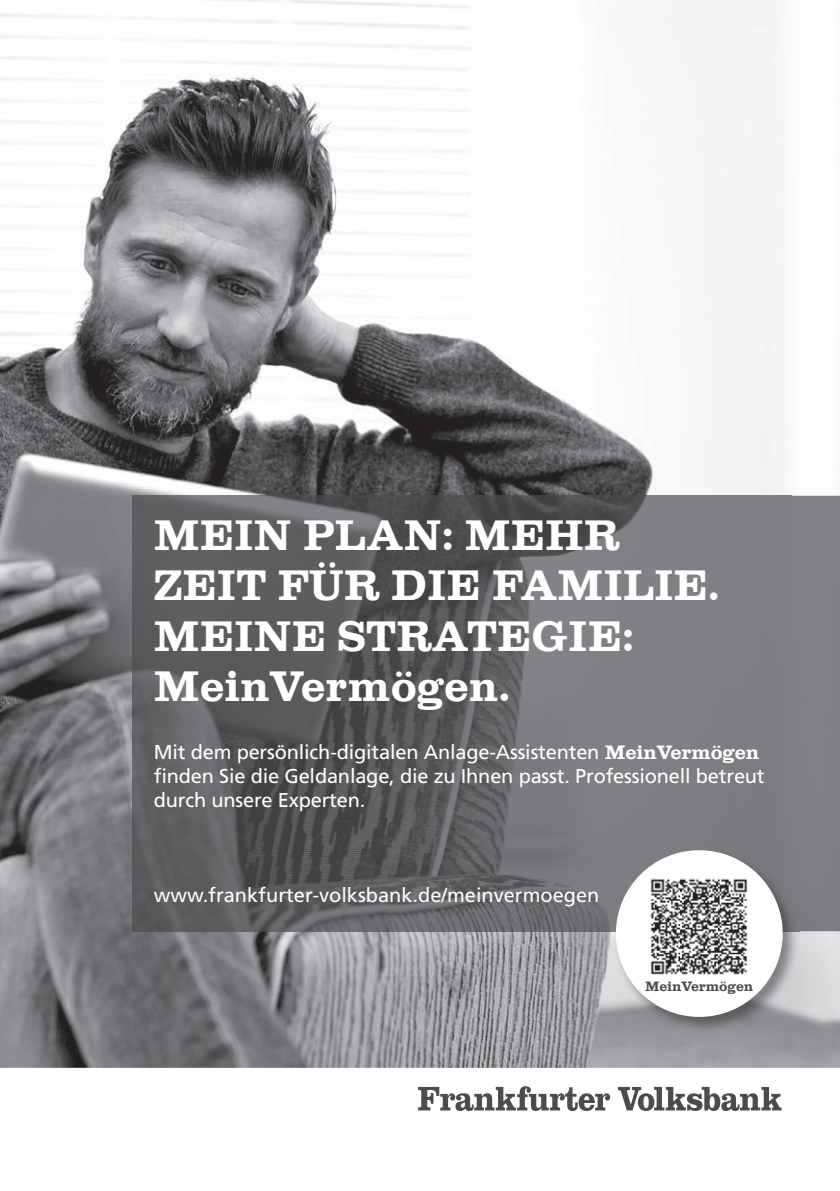
<style>
.page{position:relative;width:840px;height:1191px;background:#fff}
.page>*{position:absolute;margin:0;border:0;box-sizing:border-box;transform-origin:0 0}
.t1{font:700 44px/50.4px "Clarendon Com";color:#fff}
.t2{font:20px/24px "Frutiger";letter-spacing:-.01em;color:#fff}
.t3{font:700 14px "Clarendon Com";letter-spacing:-.01em;color:#4b4c4d}
.s1{font-family:"Clarendon Com";font-weight:700}
</style>
<div class="page">
<img style="left:0;top:0;width:839px;height:1067px">
<img style="left:132px;top:496px;width:658px;height:248px">
<div style="left:790px;top:496px;width:49px;height:435px;background:#7f8184"></div>
<img style="left:132px;top:744px;width:460px;height:187px">
<div style="left:592px;top:744px;width:198px;height:125px;background:#7c7e81"></div>
<img style="left:592px;top:869px;width:21px;height:62px">
<svg style="left:418px;top:1086px;width:191px;height:25px"></svg>
<svg style="left:617px;top:1087px;width:164px;height:24px"></svg>
<img style="left:613px;top:848px;width:185px;height:185px">
<div style="left:615px;top:850px;width:167px;height:167px;background:#fff;border-radius:50%"></div>
<img style="left:650px;top:878px;width:98px;height:97px">
<h1 class="t1" style="left:154px;top:509px;width:567px">MEIN PLAN: MEHR<br>ZEIT FÜR DIE FAMILIE.<br>MEINE STRATEGIE:<br>MeinVermögen.</h1>
<p class="t2" style="left:154px;top:739px;width:612px">Mit dem persönlich-digitalen Anlage-Assistenten <span class="s1">MeinVermögen </span>finden Sie die Geldanlage, die zu Ihnen passt. Professionell betreut durch unsere Experten.</p>
<p class="t2" style="left:154px;top:883px;width:447px">www.frankfurter-volksbank.de/meinvermoegen</p>
<p class="t3" style="left:644px;top:978px;width:110px">MeinVermögen</p>
</div>
